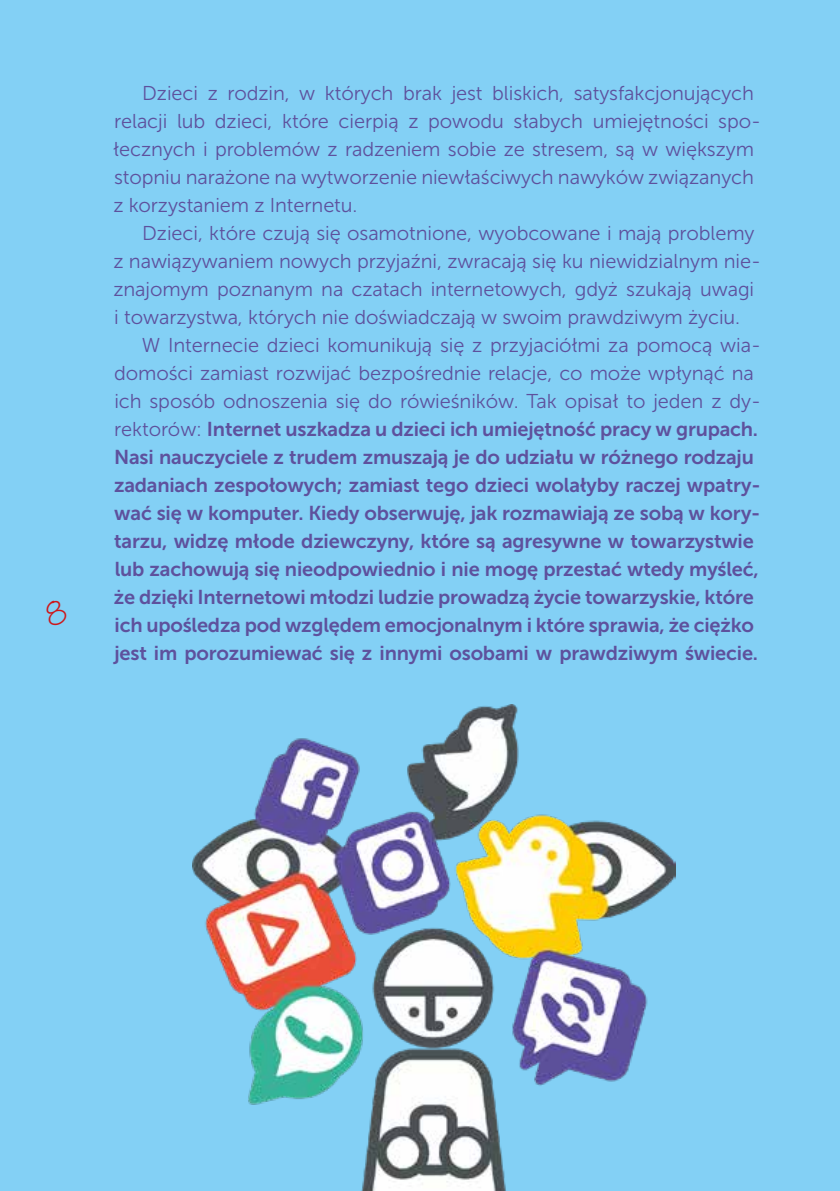
<style>
.page{position:relative;width:840px;height:1191px;background:#fff}
.page>*{position:absolute;margin:0;border:0;box-sizing:border-box;transform-origin:0 0}
.t1{font:32px "Ink Free";color:#cd171a}
.t2{font:20px/28px "Museo Sans 300";letter-spacing:-.005em;color:#5e519d}
.t3{font:20px/28px "Museo Sans 700";letter-spacing:-.01em;color:#5e519d}
.s1{font-family:"Museo Sans 300"}
</style>
<div class="page">
<hr style="left:839px;top:0;width:1px;height:1191px;background:#f8c93a">
<div style="left:0;top:0;width:839px;height:1191px;background:#83d0f5"></div>
<img style="left:193px;top:704px;width:482px;height:487px">
<h1 class="t1" style="left:45px;top:592px;width:24px">8</h1>
<p class="t2" style="left:113px;top:79px;width:649px;text-indent:29px">Dzieci z rodzin, w których brak jest bliskich, satysfakcjonujących relacji lub dzieci, które cierpią z powodu słabych umiejętności spo&shy;łecznych i problemów z radzeniem sobie ze stresem, są w większym stopniu narażone na wytworzenie niewłaściwych nawyków związanych z korzystaniem z Internetu.</p>
<p class="t2" style="left:113px;top:219px;width:648px;text-indent:29px">Dzieci, które czują się osamotnione, wyobcowane i mają problemy z nawiązywaniem nowych przyjaźni, zwracają się ku niewidzialnym nie&shy;znajomym poznanym na czatach internetowych, gdyż szukają uwagi i towarzystwa, których nie doświadczają w swoim prawdziwym życiu.</p>
<p class="t2" style="left:114px;top:331px;width:648px;text-indent:28px">W Internecie dzieci komunikują się z przyjaciółmi za pomocą wia&shy;domości zamiast rozwijać bezpośrednie relacje, co może wpłynąć na ich sposób odnoszenia się do rówieśników. Tak opisał to jeden z dy-</p>
<p class="t3" style="left:114px;top:415px;width:647px"><span class="s1">rektorów:</span> Internet uszkadza u dzieci ich umiejętność pracy w grupach.<br>Nasi nauczyciele z trudem zmuszają je do udziału w różnego rodzaju zadaniach zespołowych; zamiast tego dzieci wolałyby raczej wpatry&shy;wać się w komputer. Kiedy obserwuję, jak rozmawiają ze sobą w kory&shy;tarzu, widzę młode dziewczyny, które są agresywne w towarzystwie lub zachowują się nieodpowiednio i nie mogę przestać wtedy myśleć, że dzięki Internetowi młodzi ludzie prowadzą życie towarzyskie, które ich upośledza pod względem emocjonalnym i które sprawia, że ciężko jest im porozumiewać się z innymi osobami w prawdziwym świecie.</p>
</div>
